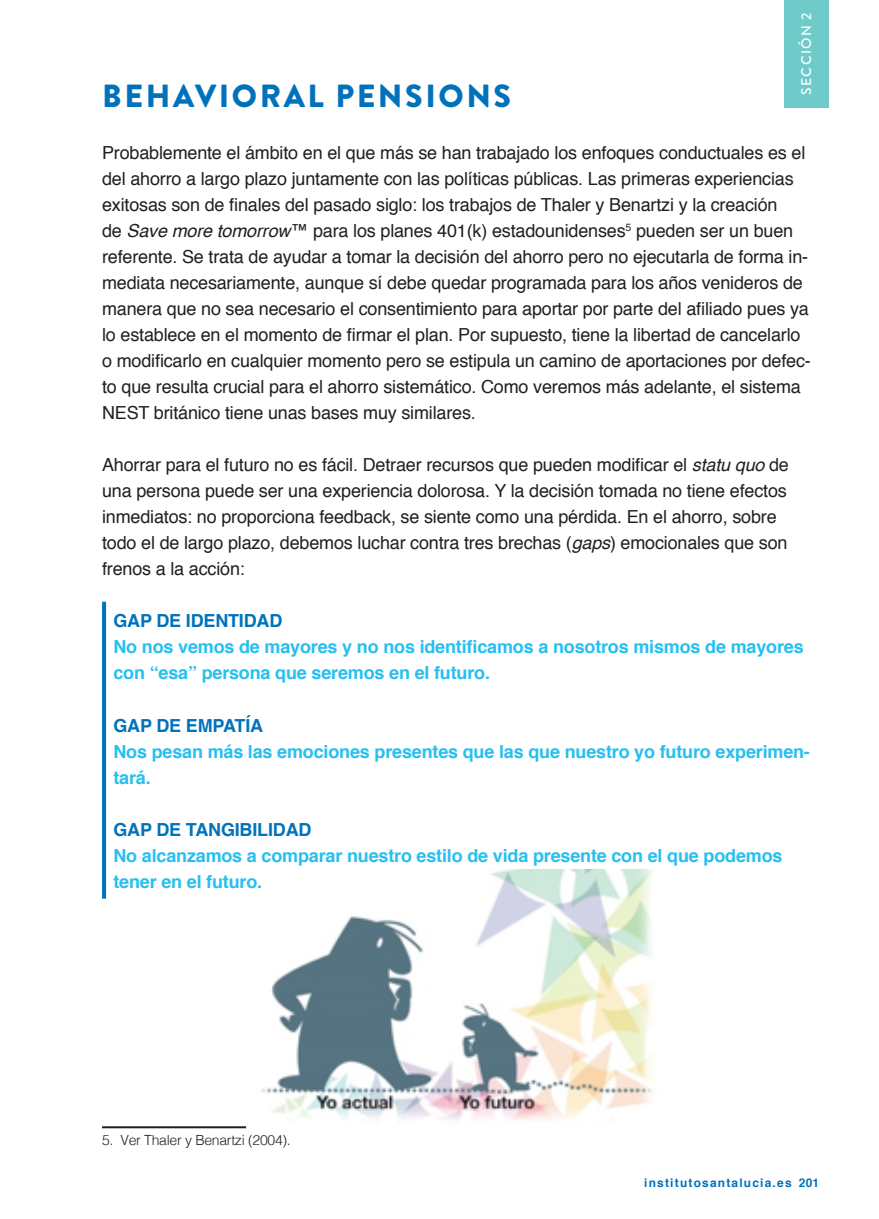
<style>
.page{position:relative;width:879px;height:1219px;background:#fff}
.page>*{position:absolute;margin:0;border:0;box-sizing:border-box;transform-origin:0 0}
.t1{font:900 32px "Brandon Grotesque";letter-spacing:.08em;color:#0072bc}
.t2{font:18px/26px "Helvetica";letter-spacing:-.01em;color:#231f20}
.t3{font:700 18px/26px "Helvetica";letter-spacing:-.01em;color:#26bff0}
.t4{font:700 18px "Helvetica";letter-spacing:-.01em;color:#0072bc}
.t5{font:300 14px "Helvetica";letter-spacing:-.02em;color:#231f20}
.t6{font:500 14px "Brandon Grotesque";letter-spacing:.1em;color:#fff}
.t7{font:700 12px "Helvetica";letter-spacing:.1em;color:#0072bc}
.s1{font-style:italic}
</style>
<div class="page">
<img style="left:261px;top:869px;width:391px;height:251px">
<hr style="left:102px;top:1126px;width:144px;height:2px;background:#231f20">
<div style="left:785px;top:0;width:44px;height:108px;background:#6fcaca"></div>
<svg style="left:102px;top:602px;width:4px;height:297px"></svg>
<p class="t6" style="left:796px;top:95px;width:84px;rotate:-90deg">SECCIÓN 2</p>
<p class="t1" style="left:102px;top:74px;width:410px">BEHAVIORAL PENSIONS</p>
<p class="t2" style="left:102px;top:141px;width:710px">Probablemente el ámbito en el que más se han trabajado los enfoques conductuales es el del ahorro a largo plazo juntamente con las políticas públicas. Las primeras experiencias exitosas son de finales del pasado siglo: los trabajos de Thaler y Benartzi y la creación<br>de <span class="s1">Save more tomorrow</span>™ para los planes 401(k) estadounidenses<sup>5</sup> pueden ser un buen referente. Se trata de ayudar a tomar la decisión del ahorro pero no ejecutarla de forma in&shy;mediata necesariamente, aunque sí debe quedar programada para los años venideros de manera que no sea necesario el consentimiento para aportar por parte del afiliado pues ya lo establece en el momento de firmar el plan. Por supuesto, tiene la libertad de cancelarlo o modificarlo en cualquier momento pero se estipula un camino de aportaciones por defec&shy;to que resulta crucial para el ahorro sistemático. Como veremos más adelante, el sistema NEST británico tiene unas bases muy similares.</p>
<p class="t2" style="left:102px;top:453px;width:688px">Ahorrar para el futuro no es fácil. Detraer recursos que pueden modificar el <span class="s1">statu quo</span> de una persona puede ser una experiencia dolorosa. Y la decisión tomada no tiene efectos inmediatos: no proporciona feedback, se siente como una pérdida. En el ahorro, sobre todo el de largo plazo, debemos luchar contra tres brechas (<span class="s1">gaps</span>) emocionales que son frenos a la acción:</p>
<p class="t4" style="left:113px;top:607px;width:170px">GAP DE IDENTIDAD</p>
<p class="t3" style="left:113px;top:634px;width:692px">No nos vemos de mayores y no nos identificamos a nosotros mismos de mayores con “esa” persona que seremos en el futuro.</p>
<p class="t4" style="left:113px;top:711px;width:151px">GAP DE EMPATÍA</p>
<p class="t3" style="left:113px;top:738px;width:698px">Nos pesan más las emociones presentes que las que nuestro yo futuro experimen&shy;tará.</p>
<p class="t4" style="left:113px;top:815px;width:200px">GAP DE TANGIBILIDAD</p>
<p class="t3" style="left:113px;top:842px;width:670px">No alcanzamos a comparar nuestro estilo de vida presente con el que podemos tener en el futuro.</p>
<p class="t5" style="left:102px;top:1128px;width:190px">5. Ver Thaler y Benartzi (2004).</p>
<p class="t7" style="left:644px;top:1173px;width:176px">institutosantalucia.es 201</p>
</div>
